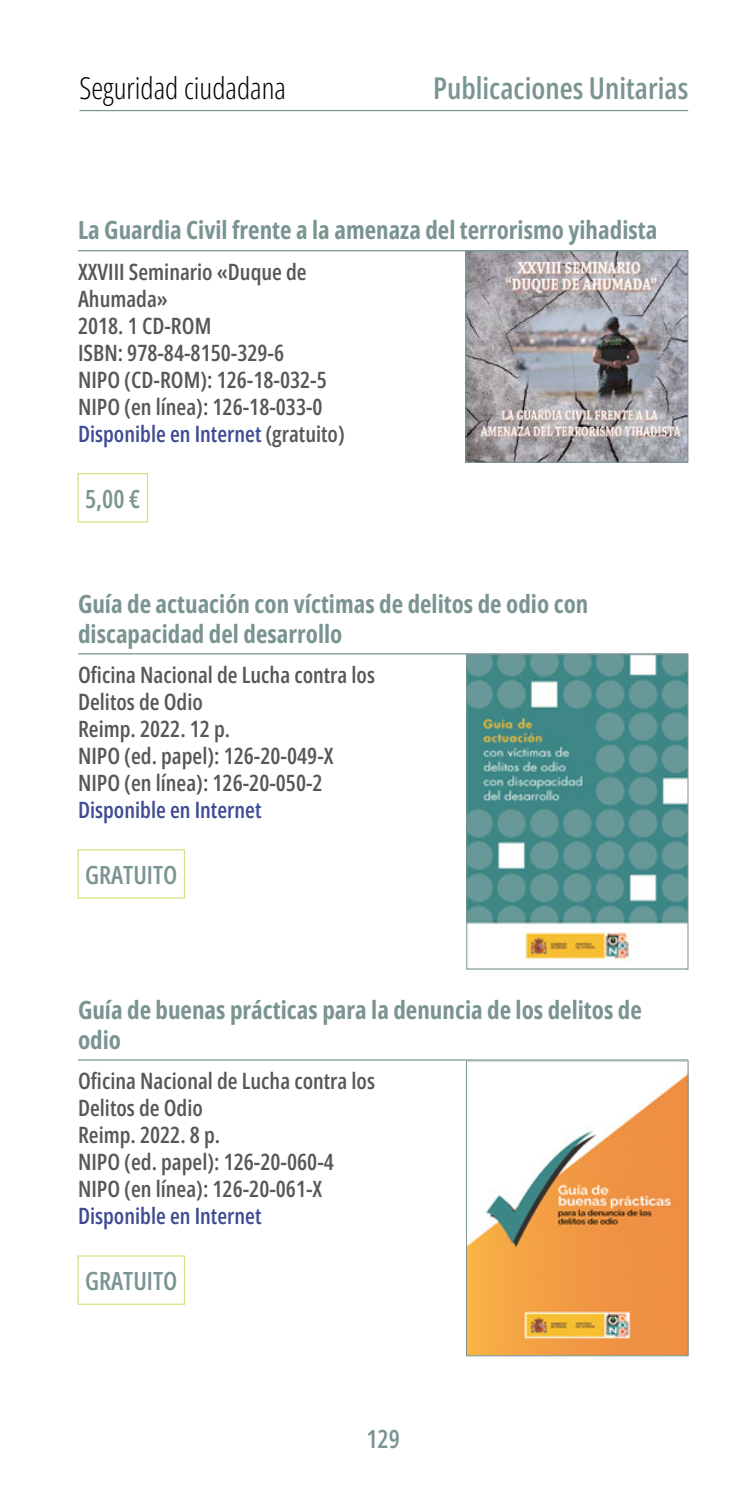
<style>
.page{position:relative;width:745px;height:1489px;background:#fff}
.page>*{position:absolute;margin:0;border:0;box-sizing:border-box;transform-origin:0 0}
.t1{font:600 30px "Open Sans Condensed";color:#7a9492}
.t2{font:300 30px "Open Sans Condensed";color:#000}
.Titulo_obra_01{font:700 25px/30px "Open Sans Condensed";color:#7a9492}
.Precio_obra{font:600 25px "Open Sans Condensed";color:#7a9492}
.Texto_obra{font:600 22.5px/27px "Open Sans Condensed";color:#575756}
.Texto_obra-2{font:600 22.5px "Open Sans Condensed";color:#3e4a94}
.s1{color:#575756}
</style>
<div class="page">
<hr style="left:79px;top:110px;width:608px;height:1px;background:#7a9492">
<hr style="left:78px;top:250px;width:609px;height:1px;background:#7a9492">
<div style="left:77px;top:473px;width:71px;height:49px;border:1px solid #dbdf84"></div>
<hr style="left:78px;top:653px;width:609px;height:1px;background:#7a9492">
<div style="left:77px;top:849px;width:108px;height:49px;border:1px solid #dbdf84"></div>
<hr style="left:78px;top:1059px;width:609px;height:1px;background:#7a9492">
<div style="left:77px;top:1255px;width:108px;height:49px;border:1px solid #dbdf84"></div>
<img style="left:467px;top:253px;width:218px;height:207px">
<div style="left:465px;top:251px;width:222px;height:211px;border:1px solid #7a9492"></div>
<img style="left:468px;top:656px;width:217px;height:308px">
<div style="left:466px;top:654px;width:221px;height:315px;border:1px solid #7a9492"></div>
<img style="left:468px;top:1076px;width:217px;height:277px">
<div style="left:466px;top:1060px;width:221px;height:295px;border:1px solid #7a9492"></div>
<h1 class="t2" style="left:79px;top:68px;width:208px">Seguridad ciudadana</h1>
<h1 class="t1" style="left:433px;top:68px;width:256px">Publicaciones Unitarias</h1>
<h2 class="Titulo_obra_01" style="left:78px;top:215px;width:580px">La Guardia Civil frente a la amenaza del terrorismo yihadista</h2>
<p class="Texto_obra" style="left:78px;top:258px;width:230px">XXVIII Seminario «Duque de<br>Ahumada»</p>
<p class="Texto_obra" style="left:78px;top:312px;width:135px">2018. 1 CD-ROM</p>
<p class="Texto_obra" style="left:78px;top:339px;width:207px">ISBN: 978-84-8150-329-6</p>
<p class="Texto_obra" style="left:78px;top:366px;width:250px">NIPO (CD-ROM): 126-18-032-5</p>
<p class="Texto_obra" style="left:78px;top:393px;width:246px">NIPO (en línea): 126-18-033-0</p>
<p class="Texto_obra-2" style="left:78px;top:418px;width:268px">Disponible en Internet <span class="s1">(gratuito)</span></p>
<p class="Precio_obra" style="left:85px;top:481px;width:57px">5,00 €</p>
<h2 class="Titulo_obra_01" style="left:78px;top:588px;width:511px">Guía de actuación con víctimas de delitos de odio con discapacidad del desarrollo</h2>
<p class="Texto_obra" style="left:78px;top:661px;width:298px">Oficina Nacional de Lucha contra los<br>Delitos de Odio</p>
<p class="Texto_obra" style="left:78px;top:715px;width:154px">Reimp. 2022. 12 p.</p>
<p class="Texto_obra" style="left:78px;top:742px;width:257px">NIPO (ed. papel): 126-20-049-X</p>
<p class="Texto_obra" style="left:78px;top:769px;width:246px">NIPO (en línea): 126-20-050-2</p>
<p class="Texto_obra-2" style="left:78px;top:794px;width:185px">Disponible en Internet</p>
<p class="Precio_obra" style="left:85px;top:857px;width:94px">GRATUITO</p>
<h2 class="Titulo_obra_01" style="left:78px;top:993px;width:565px">Guía de buenas prácticas para la denuncia de los delitos de odio</h2>
<p class="Texto_obra" style="left:78px;top:1066px;width:298px">Oficina Nacional de Lucha contra los<br>Delitos de Odio</p>
<p class="Texto_obra" style="left:78px;top:1120px;width:143px">Reimp. 2022. 8 p.</p>
<p class="Texto_obra" style="left:78px;top:1147px;width:257px">NIPO (ed. papel): 126-20-060-4</p>
<p class="Texto_obra" style="left:78px;top:1174px;width:246px">NIPO (en línea): 126-20-061-X</p>
<p class="Texto_obra-2" style="left:78px;top:1200px;width:185px">Disponible en Internet</p>
<p class="Precio_obra" style="left:85px;top:1263px;width:94px">GRATUITO</p>
<p class="Precio_obra" style="left:366px;top:1421px;width:35px">129</p>
</div>
